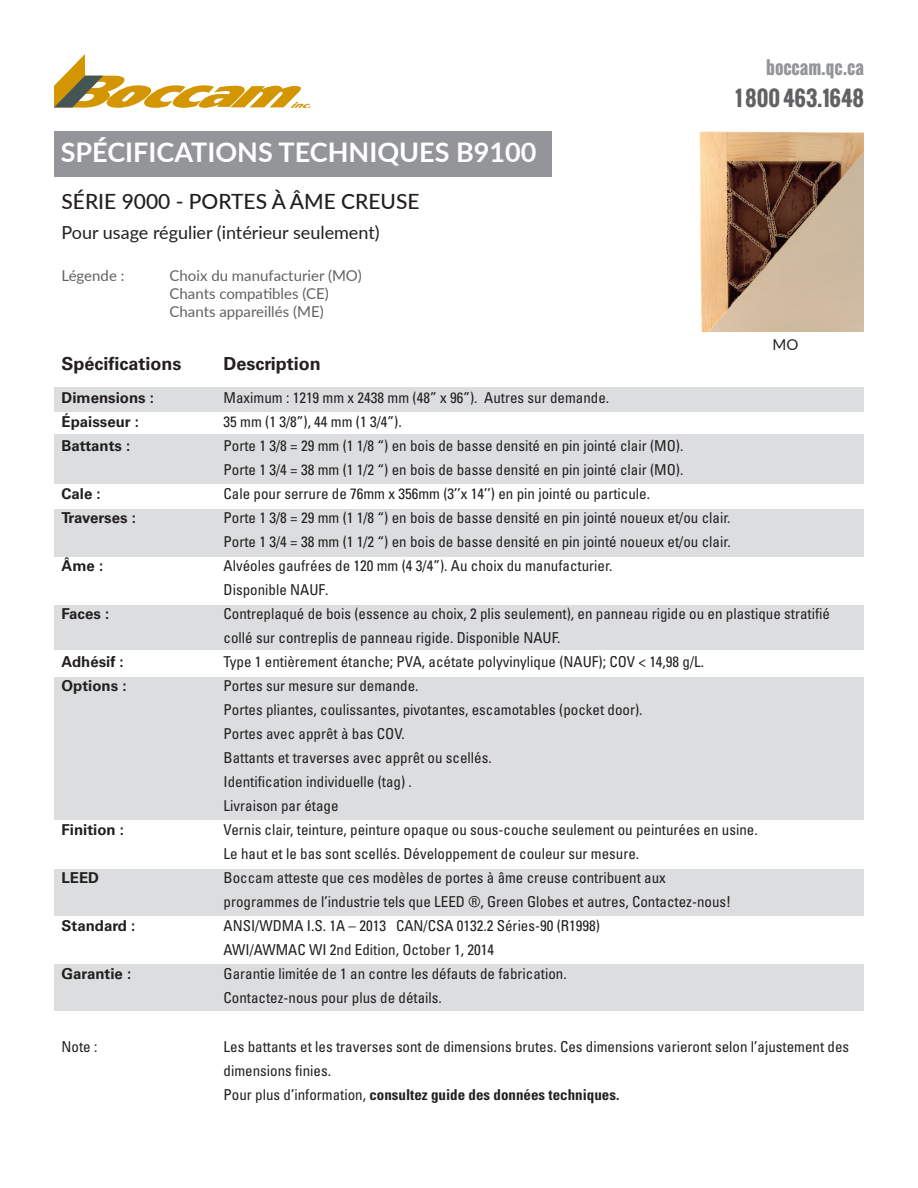
<style>
.page{position:relative;width:918px;height:1188px;background:#fff}
.page>*{position:absolute;margin:0;border:0;box-sizing:border-box;transform-origin:0 0}
.t1{font:700 27px "Lato";color:#fff}
.t2{font:500 21px "Lato";color:#231f20}
.t3{font:700 21px "Oswald";color:#616164}
.t4{font:18px "Lato";color:#231f20}
.t5{font:700 18px "Univers";color:#231f20}
.t6{font:700 18px "Oswald";color:#939598}
.t7{font:condensed 15px/24px "Univers";color:#231f20}
.t8{font:700 15px "Univers";color:#231f20}
.t9{font:15px "Lato";color:#616164}
.t10{font:700 condensed 15px "Univers";color:#231f20}
.t11{font:15px "Lato";color:#231f20}
.s1{font-weight:400}
</style>
<div class="page">
<div style="left:54px;top:677px;width:810px;height:142px;background:#dcdddf"></div>
<div style="left:54px;top:965px;width:810px;height:46px;background:#dcdddf"></div>
<div style="left:54px;top:870px;width:810px;height:46px;background:#dcdddf"></div>
<div style="left:54px;top:605px;width:810px;height:45px;background:#dcdddf"></div>
<div style="left:54px;top:434px;width:810px;height:50px;background:#dcdddf"></div>
<svg style="left:54px;top:54px;width:256px;height:54px"></svg>
<div style="left:54px;top:132px;width:498px;height:45px;background:#939598"></div>
<img style="left:699px;top:132px;width:165px;height:200px">
<div style="left:54px;top:387px;width:810px;height:24px;background:#dcdddf"></div>
<div style="left:54px;top:509px;width:810px;height:48px;background:#dcdddf"></div>
<p class="t1" style="left:61px;top:132px;width:477px">SPÉCIFICATIONS TECHNIQUES B9100</p>
<p class="t2" style="left:62px;top:186px;width:360px">SÉRIE 9000 - PORTES À ÂME CREUSE</p>
<p class="t4" style="left:62px;top:220px;width:320px">Pour usage régulier (intérieur seulement)</p>
<p class="t9" style="left:62px;top:265px;width:64px">Légende :</p>
<p class="t9" style="left:170px;top:265px;width:194px">Choix du manufacturier (MO)</p>
<p class="t9" style="left:170px;top:283px;width:161px">Chants compatibles (CE)</p>
<p class="t9" style="left:170px;top:301px;width:156px">Chants appareillés (ME)</p>
<p class="t5" style="left:62px;top:353px;width:122px">Spécifications</p>
<p class="t5" style="left:224px;top:353px;width:99px">Description</p>
<p class="t6" style="left:766px;top:54px;width:99px">boccam.qc.ca</p>
<p class="t3" style="left:736px;top:83px;width:130px">1 800 463.1648</p>
<p class="t11" style="left:772px;top:333px;width:27px">MO</p>
<p class="t8" style="left:62px;top:389px;width:94px">Dimensions :</p>
<p class="t7" style="left:224px;top:386px;width:387px">Maximum : 1219 mm x 2438 mm (48” x 96”). Autres sur demande.</p>
<p class="t8" style="left:62px;top:413px;width:79px">Épaisseur :</p>
<p class="t7" style="left:224px;top:410px;width:180px">35 mm (1 3/8”), 44 mm (1 3/4”).</p>
<p class="t8" style="left:62px;top:437px;width:70px">Battants :</p>
<p class="t7" style="left:224px;top:434px;width:461px">Porte 1 3/8 = 29 mm (1 1/8 “) en bois de basse densité en pin jointé clair (MO).<br>Porte 1 3/4 = 38 mm (1 1/2 “) en bois de basse densité en pin jointé clair (MO).</p>
<p class="t8" style="left:62px;top:485px;width:41px">Cale :</p>
<p class="t7" style="left:224px;top:482px;width:428px">Cale pour serrure de 76mm x 356mm (3’’x 14’’) en pin jointé ou particule.</p>
<p class="t8" style="left:62px;top:509px;width:76px">Traverses :</p>
<p class="t7" style="left:224px;top:506px;width:509px">Porte 1 3/8 = 29 mm (1 1/8 “) en bois de basse densité en pin jointé noueux et/ou clair.<br>Porte 1 3/4 = 38 mm (1 1/2 “) en bois de basse densité en pin jointé noueux et/ou clair.</p>
<p class="t8" style="left:62px;top:557px;width:43px">Âme :</p>
<p class="t7" style="left:224px;top:554px;width:390px">Alvéoles gaufrées de 120 mm (4 3/4”). Au choix du manufacturier.<br>Disponible NAUF.</p>
<p class="t8" style="left:62px;top:605px;width:49px">Faces :</p>
<p class="t7" style="left:224px;top:602px;width:608px">Contreplaqué de bois (essence au choix, 2 plis seulement), en panneau rigide ou en plastique stratifié collé sur contreplis de panneau rigide. Disponible NAUF.</p>
<p class="t8" style="left:62px;top:653px;width:64px">Adhésif :</p>
<p class="t7" style="left:224px;top:650px;width:482px">Type 1 entièrement étanche; PVA, acétate polyvinylique (NAUF); COV &lt; 14,98 g/L.</p>
<p class="t8" style="left:62px;top:677px;width:67px">Options :</p>
<p class="t7" style="left:224px;top:674px;width:421px">Portes sur mesure sur demande.<br>Portes pliantes, coulissantes, pivotantes, escamotables (pocket door).<br>Portes avec apprêt à bas COV.<br>Battants et traverses avec apprêt ou scellés.<br>Identification individuelle (tag) .<br>Livraison par étage</p>
<p class="t8" style="left:62px;top:821px;width:64px">Finition :</p>
<p class="t7" style="left:224px;top:818px;width:536px">Vernis clair, teinture, peinture opaque ou sous-couche seulement ou peinturées en usine.<br>Le haut et le bas sont scellés. Développement de couleur sur mesure.</p>
<p class="t8" style="left:62px;top:869px;width:39px">LEED</p>
<p class="t7" style="left:224px;top:866px;width:509px">Boccam atteste que ces modèles de portes à âme creuse contribuent aux programmes de l’industrie tels que LEED ®, Green Globes et autres, Contactez-nous!</p>
<p class="t8" style="left:62px;top:917px;width:75px">Standard :</p>
<p class="t7" style="left:224px;top:914px;width:378px">ANSI/WDMA I.S. 1A – 2013 CAN/CSA 0132.2 Séries-90 (R1998)<br>AWI/AWMAC WI 2nd Edition, October 1, 2014</p>
<p class="t8" style="left:62px;top:965px;width:71px">Garantie :</p>
<p class="t7" style="left:224px;top:962px;width:345px">Garantie limitée de 1 an contre les défauts de fabrication.<br>Contactez-nous pour plus de détails.</p>
<p class="t7" style="left:62px;top:1034px;width:37px">Note :</p>
<p class="t7" style="left:224px;top:1034px;width:627px">Les battants et les traverses sont de dimensions brutes. Ces dimensions varieront selon l’ajustement des dimensions finies.</p>
<p class="t10" style="left:224px;top:1085px;width:397px"><span class="s1">Pour plus d’information,</span> consultez guide des données techniques.</p>
</div>
